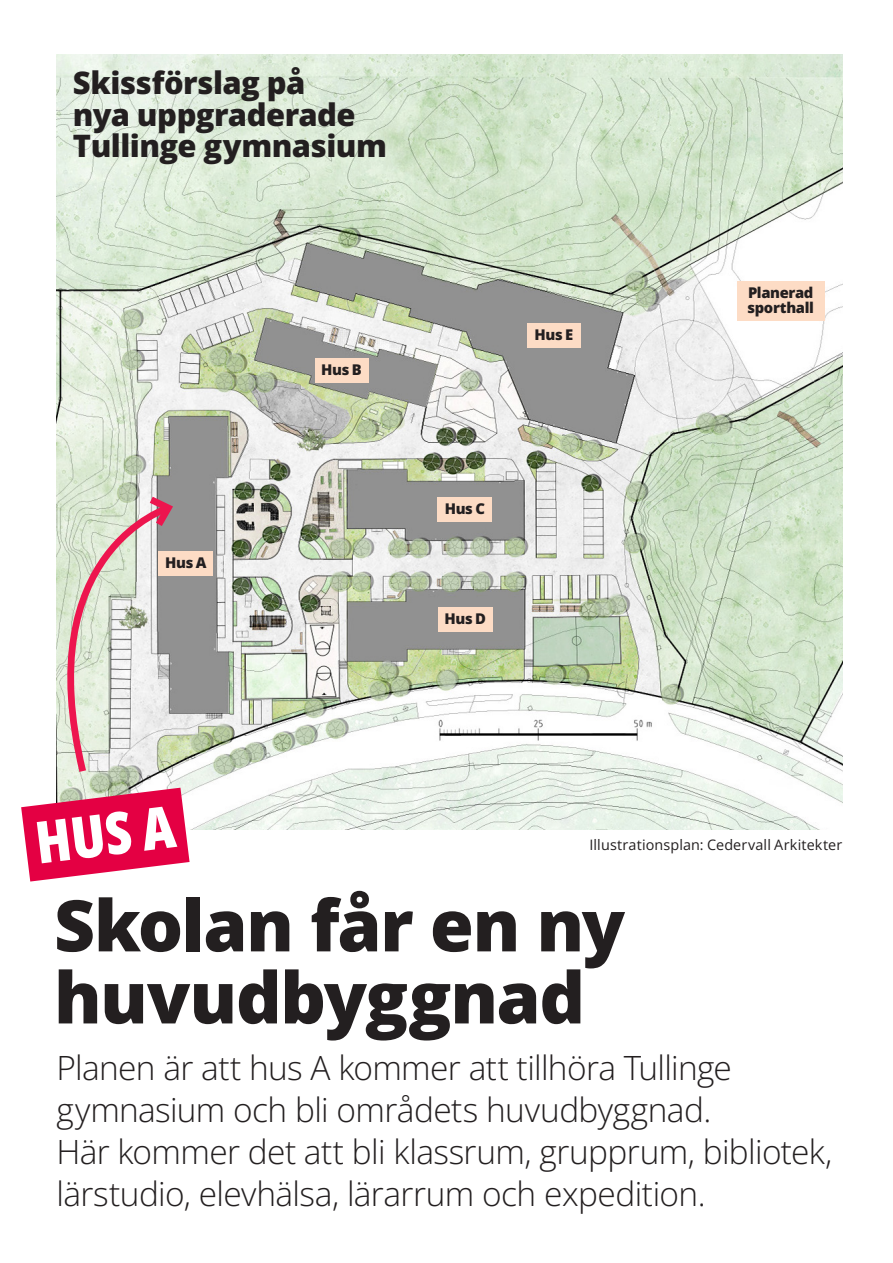
<style>
.page{position:relative;width:893px;height:1263px;background:#fff}
.page>*{position:absolute;margin:0;border:0;box-sizing:border-box;transform-origin:0 0}
.t1{font:800 71.1px/72px "Open Sans";letter-spacing:-.02em;color:#231f20}
.t2{font:800 58.2px "Open Sans Condensed";color:#fff}
.t3{font:300 33.45px/42px "Open Sans";letter-spacing:-.015em;color:#231f20}
.t4{font:800 30.9px/31.7px "Open Sans";letter-spacing:-.015em;color:#231f20}
.t5{font:800 14.85px/15.3px "Open Sans";letter-spacing:-.02em;color:#231f20}
.t6{font:14.4px "Open Sans";letter-spacing:.01em;color:#231f20}
</style>
<div class="page">
<img style="left:57px;top:54px;width:785px;height:776px">
<div style="left:315px;top:358px;width:53px;height:25px;background:#fddcc5"></div>
<div style="left:527px;top:323px;width:53px;height:25px;background:#fddcc5"></div>
<div style="left:438px;top:497px;width:54px;height:25px;background:#fddcc5"></div>
<div style="left:438px;top:607px;width:54px;height:24px;background:#fddcc5"></div>
<div style="left:159px;top:551px;width:54px;height:25px;background:#fddcc5"></div>
<div style="left:737px;top:281px;width:87px;height:40px;background:#fddcc5"></div>
<svg style="left:21px;top:741px;width:247px;height:141px"></svg>
<svg style="left:30px;top:491px;width:148px;height:288px"></svg>
<p class="t4" style="left:73px;top:66px;width:316px">Skissförslag på<br>nya uppgraderade<br>Tullinge gymnasium</p>
<p class="t5" style="left:165px;top:555px;width:43px">Hus A</p>
<p class="t5" style="left:321px;top:362px;width:42px">Hus B</p>
<p class="t5" style="left:535px;top:327px;width:40px">Hus E</p>
<p class="t5" style="left:445px;top:501px;width:42px">Hus C</p>
<p class="t5" style="left:444px;top:610px;width:43px">Hus D</p>
<p class="t5" style="left:747px;top:285px;width:68px">Planerad sporthall</p>
<p class="t2" style="left:31px;top:803px;width:142px;rotate:-7deg">HUS A</p>
<p class="t6" style="left:589px;top:835px;width:254px">Illustrationsplan: Cedervall Arkitekter</p>
<p class="t1" style="left:54px;top:888px;width:573px">Skolan får en ny huvudbyggnad</p>
<p class="t3" style="left:57px;top:1046px;width:777px">Planen är att hus A kommer att tillhöra Tullinge gymnasium och bli områdets huvudbyggnad.<br>Här kommer det att bli klassrum, grupprum, bibliotek, lärstudio, elevhälsa, lärarrum och expedition.</p>
</div>
